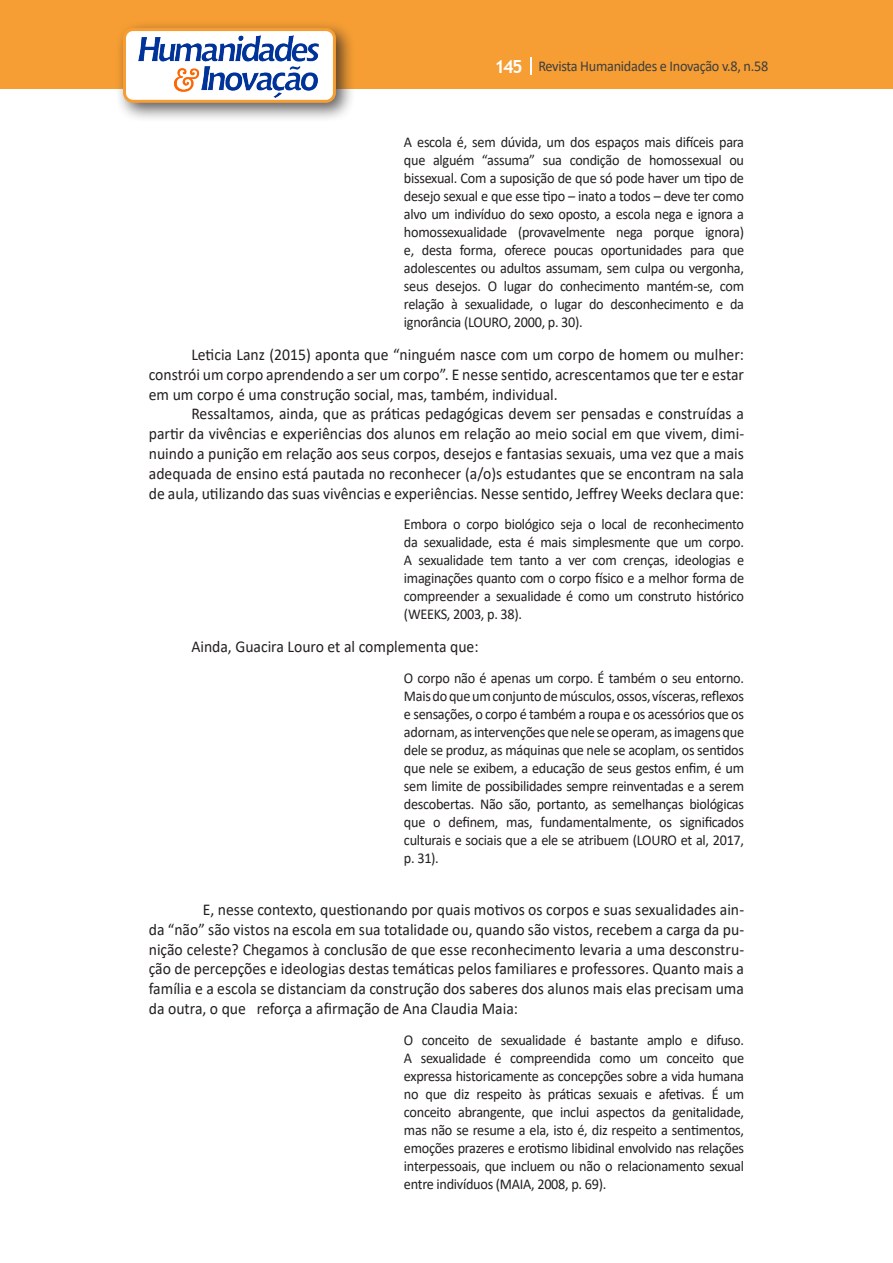
<style>
.page{position:relative;width:893px;height:1263px;background:#fff}
.page>*{position:absolute;margin:0;border:0;box-sizing:border-box;transform-origin:0 0}
.Texto{font:16.5px/19.8px "Calibri";color:#231f20;text-align:justify;scale:.95 1}
.citacao{font:15px/18px "Calibri";letter-spacing:-.02em;color:#231f20;text-align:justify;scale:.95 1}
.t1{font:15px "Calibri";letter-spacing:-.02em;color:#3e3e3f;scale:.95 1}
.s1{font-family:"Trebuchet MS";font-weight:700;font-size:18px;color:#fff}
</style>
<div class="page">
<div style="left:0;top:0;width:893px;height:88px;background:#f69e34"></div>
<svg style="left:530px;top:57px;width:2px;height:18px"></svg>
<div style="left:115px;top:20px;width:241px;height:103px;background:#231f20;opacity:.75"></div>
<div style="left:125px;top:30px;width:209px;height:71px;background:#fff;border-radius:9px"></div>
<img style="left:138px;top:35px;width:181px;height:62px">
<div style="left:123px;top:28px;width:213px;height:75px;border:3px solid #f69e34;border-radius:9px"></div>
<p class="t1" style="left:495px;top:56px;width:290px"><span class="s1">145</span> Revista Humanidades e Inovação v.8, n.58</p>
<p class="citacao" style="left:404px;top:133px;width:360px">A escola é, sem dúvida, um dos espaços mais difíceis para que alguém “assuma” sua condição de homossexual ou bissexual. Com a suposição de que só pode haver um tipo de desejo sexual e que esse tipo – inato a todos – deve ter como alvo um indivíduo do sexo oposto, a escola nega e ignora a homossexualidade (provavelmente nega porque ignora) e, desta forma, oferece poucas oportunidades para que adolescentes ou adultos assumam, sem culpa ou vergonha, seus desejos. O lugar do conhecimento mantém-se, com relação à sexualidade, o lugar do desconhecimento e da ignorância (LOURO, 2000, p. 30).</p>
<p class="Texto" style="left:149px;top:344px;width:628px;text-indent:43px">Leticia Lanz (2015) aponta que “ninguém nasce com um corpo de homem ou mulher: constrói um corpo aprendendo a ser um corpo”. E nesse sentido, acrescentamos que ter e estar em um corpo é uma construção social, mas, também, individual.</p>
<p class="Texto" style="left:149px;top:403px;width:628px;text-indent:43px">Ressaltamos, ainda, que as práticas pedagógicas devem ser pensadas e construídas a partir da vivências e experiências dos alunos em relação ao meio social em que vivem, dimi&shy;nuindo a punição em relação aos seus corpos, desejos e fantasias sexuais, uma vez que a mais adequada de ensino está pautada no reconhecer (a/o)s estudantes que se encontram na sala de aula, utilizando das suas vivências e experiências. Nesse sentido, Jeffrey Weeks declara que:</p>
<p class="citacao" style="left:404px;top:515px;width:360px">Embora o corpo biológico seja o local de reconhecimento da sexualidade, esta é mais simplesmente que um corpo.<br>A sexualidade tem tanto a ver com crenças, ideologias e imaginações quanto com o corpo físico e a melhor forma de compreender a sexualidade é como um construto histórico (WEEKS, 2003, p. 38).</p>
<p class="Texto" style="left:191px;top:636px;width:304px">Ainda, Guacira Louro et al complementa que:</p>
<p class="citacao" style="left:404px;top:668px;width:360px">O corpo não é apenas um corpo. É também o seu entorno.<br>Mais do que um conjunto de músculos, ossos, vísceras, reflexos e sensações, o corpo é também a roupa e os acessórios que os adornam, as intervenções que nele se operam, as imagens que dele se produz, as máquinas que nele se acoplam, os sentidos que nele se exibem, a educação de seus gestos enfim, é um sem limite de possibilidades sempre reinventadas e a serem descobertas. Não são, portanto, as semelhanças biológicas que o definem, mas, fundamentalmente, os significados culturais e sociais que a ele se atribuem (LOURO et al, 2017, p. 31).</p>
<p class="Texto" style="left:149px;top:899px;width:628px;text-indent:54px">E, nesse contexto, questionando por quais motivos os corpos e suas sexualidades ain&shy;da “não” são vistos na escola em sua totalidade ou, quando são vistos, recebem a carga da pu&shy;nição celeste? Chegamos à conclusão de que esse reconhecimento levaria a uma desconstru&shy;ção de percepções e ideologias destas temáticas pelos familiares e professores. Quanto mais a família e a escola se distanciam da construção dos saberes dos alunos mais elas precisam uma da outra, o que reforça a afirmação de Ana Claudia Maia:</p>
<p class="citacao" style="left:404px;top:1030px;width:360px">O conceito de sexualidade é bastante amplo e difuso.<br>A sexualidade é compreendida como um conceito que expressa historicamente as concepções sobre a vida humana no que diz respeito às práticas sexuais e afetivas. É um conceito abrangente, que inclui aspectos da genitalidade, mas não se resume a ela, isto é, diz respeito a sentimentos, emoções prazeres e erotismo libidinal envolvido nas relações interpessoais, que incluem ou não o relacionamento sexual entre indivíduos (MAIA, 2008, p. 69).</p>
</div>
